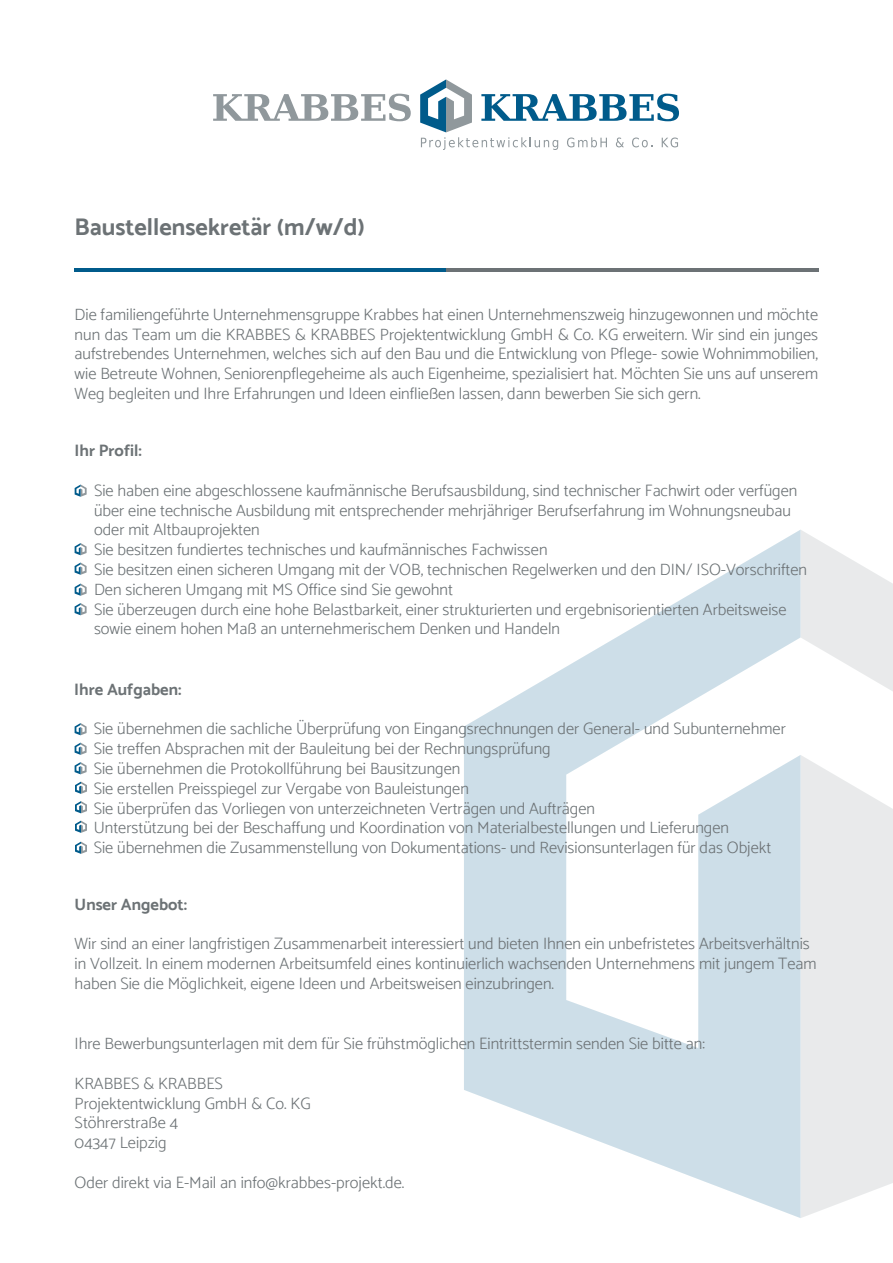
<style>
.page{position:relative;width:893px;height:1263px;background:#fff}
.page>*{position:absolute;margin:0;border:0;box-sizing:border-box;transform-origin:0 0}
.t1{font:700 24px "Catamaran";color:#6c7275}
.t2{font:300 16.5px/19.8px "Catamaran";color:#6c7275}
.t3{font:700 16.5px "Catamaran";color:#6c7275}
</style>
<div class="page">
<svg style="left:801px;top:530px;width:91px;height:688px;fill:#e9eaeb"></svg>
<svg style="left:464px;top:530px;width:337px;height:688px;fill:#cddee8"></svg>
<svg style="left:213px;top:94px;width:198px;height:27px"></svg>
<svg style="left:420px;top:79px;width:259px;height:71px"></svg>
<svg style="left:75px;top:484px;width:12px;height:13px"></svg>
<svg style="left:75px;top:583px;width:12px;height:13px"></svg>
<svg style="left:75px;top:603px;width:12px;height:12px"></svg>
<svg style="left:75px;top:543px;width:12px;height:12px"></svg>
<svg style="left:75px;top:562px;width:12px;height:13px"></svg>
<hr style="left:75px;top:268px;width:372px;height:3px;background:#005b8b">
<hr style="left:447px;top:268px;width:372px;height:3px;background:#6c7275">
<svg style="left:75px;top:723px;width:12px;height:12px"></svg>
<svg style="left:75px;top:743px;width:12px;height:12px"></svg>
<svg style="left:75px;top:762px;width:12px;height:12px"></svg>
<svg style="left:75px;top:782px;width:12px;height:12px"></svg>
<svg style="left:75px;top:801px;width:12px;height:12px"></svg>
<svg style="left:75px;top:821px;width:12px;height:12px"></svg>
<svg style="left:75px;top:842px;width:12px;height:12px"></svg>
<h1 class="t1" style="left:75px;top:213px;width:292px">Baustellensekretär (m/w/d)</h1>
<p class="t2" style="left:75px;top:304px;width:745px;text-align:justify">Die familiengeführte Unternehmensgruppe Krabbes hat einen Unternehmenszweig hinzugewonnen und möchte nun das Team um die KRABBES &amp; KRABBES Projektentwicklung GmbH &amp; Co. KG erweitern. Wir sind ein junges aufstrebendes Unternehmen, welches sich auf den Bau und die Entwicklung von Pflege- sowie Wohnimmobilien, wie Betreute Wohnen, Seniorenpflegeheime als auch Eigenheime, spezialisiert hat. Möchten Sie uns auf unserem Weg begleiten und Ihre Erfahrungen und Ideen einfließen lassen, dann bewerben Sie sich gern.</p>
<p class="t3" style="left:75px;top:441px;width:69px">Ihr Profil:</p>
<p class="t2" style="left:94px;top:480px;width:715px">Sie haben eine abgeschlossene kaufmännische Berufsausbildung, sind technischer Fachwirt oder verfügen über eine technische Ausbildung mit entsprechender mehrjähriger Berufserfahrung im Wohnungsneubau oder mit Altbauprojekten<br>Sie besitzen fundiertes technisches und kaufmännisches Fachwissen<br>Sie besitzen einen sicheren Umgang mit der VOB, technischen Regelwerken und den DIN/ ISO-Vorschriften Den sicheren Umgang mit MS Office sind Sie gewohnt<br>Sie überzeugen durch eine hohe Belastbarkeit, einer strukturierten und ergebnisorientierten Arbeitsweise sowie einem hohen Maß an unternehmerischem Denken und Handeln</p>
<p class="t3" style="left:74px;top:679px;width:109px">Ihre Aufgaben:</p>
<p class="t2" style="left:94px;top:719px;width:694px">Sie übernehmen die sachliche Überprüfung von Eingangsrechnungen der General- und Subunternehmer Sie treffen Absprachen mit der Bauleitung bei der Rechnungsprüfung<br>Sie übernehmen die Protokollführung bei Bausitzungen<br>Sie erstellen Preisspiegel zur Vergabe von Bauleistungen<br>Sie überprüfen das Vorliegen von unterzeichneten Verträgen und Aufträgen<br>Unterstützung bei der Beschaffung und Koordination von Materialbestellungen und Lieferungen<br>Sie übernehmen die Zusammenstellung von Dokumentations- und Revisionsunterlagen für das Objekt</p>
<p class="t3" style="left:75px;top:894px;width:114px">Unser Angebot:</p>
<p class="t2" style="left:75px;top:934px;width:743px">Wir sind an einer langfristigen Zusammenarbeit interessiert und bieten Ihnen ein unbefristetes Arbeitsverhältnis in Vollzeit. In einem modernen Arbeitsumfeld eines kontinuierlich wachsenden Unternehmens mit jungem Team haben Sie die Möglichkeit, eigene Ideen und Arbeitsweisen einzubringen.</p>
<p class="t2" style="left:75px;top:1033px;width:632px">Ihre Bewerbungsunterlagen mit dem für Sie frühstmöglichen Eintrittstermin senden Sie bitte an:</p>
<p class="t2" style="left:75px;top:1073px;width:238px">KRABBES &amp; KRABBES<br>Projektentwicklung GmbH &amp; Co. KG<br>Stöhrerstraße 4<br>04347 Leipzig</p>
<p class="t2" style="left:75px;top:1172px;width:331px">Oder direkt via E-Mail an info@krabbes-projekt.de.</p>
</div>
